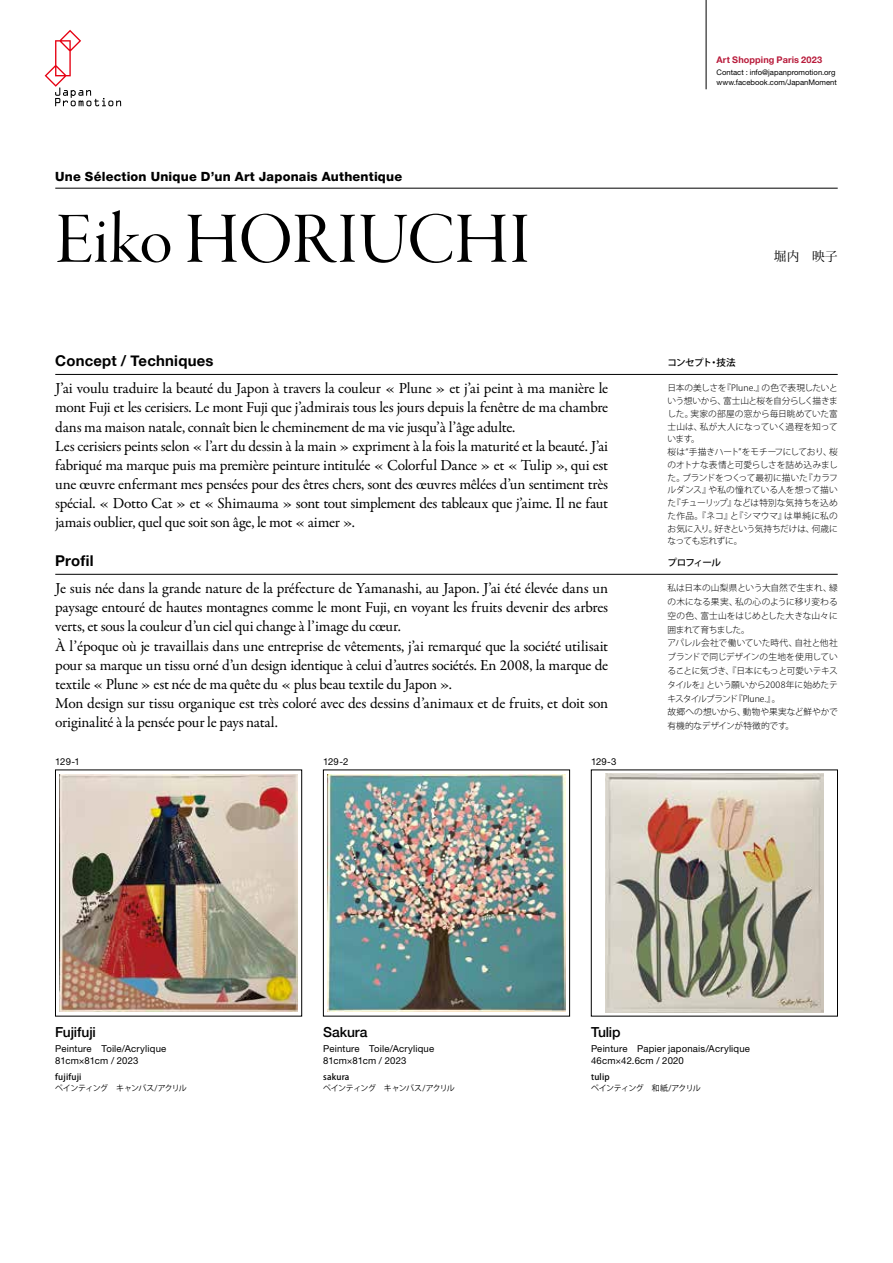
<style>
.page{position:relative;width:893px;height:1263px;background:#fff}
.page>*{position:absolute;margin:0;border:0;box-sizing:border-box;transform-origin:0 0}
.t1{font:74.4px "Garamond Premr Pro Disp";letter-spacing:-.005em;color:#000}
.t2{font:15.45px/19.2px "Garamond Premr Pro";letter-spacing:-.015em;color:#000}
.t3{font:700 14.85px "Helvetica Neue";letter-spacing:.015em;color:#000}
.t4{font:500 13.8px "Helvetica Neue";letter-spacing:-.01em;color:#000}
.t5{font:800 12.75px "Helvetica Neue";letter-spacing:.015em;color:#000}
.t6{font:12.75px "Koz Min Pr 6 N";color:#000}
.t7{font:9.6px/12.3px "Helvetica Neue";letter-spacing:.02em;color:#000}
.t8{font:500 9.6px "Koz Go Pr 6 N";letter-spacing:-.065em;color:#000}
.t9{font:700 9.15px "Helvetica Neue";letter-spacing:.015em;color:#b81a3a}
.t10{font:300 8.7px/12.8px "Koz Go Pr 6 N";letter-spacing:-.02em;color:#000}
.t11{font:500 8.55px "Koz Go Pr 6 N";letter-spacing:.02em;color:#000}
.t12{font:7.95px "Koz Go Pr 6 N";letter-spacing:-.07em;color:#000}
.t13{font:7.65px/10.1px "Helvetica Neue";letter-spacing:.005em;color:#000}
</style>
<div class="page">
<svg style="left:45px;top:30px;width:76px;height:76px"></svg>
<hr style="left:706px;top:0;width:1px;height:89px;background:#000">
<hr style="left:55px;top:188px;width:783px;height:1px;background:#000">
<img style="left:60px;top:774px;width:238px;height:237px">
<div style="left:55px;top:770px;width:247px;height:246px;border:1px solid #000"></div>
<img style="left:327px;top:774px;width:239px;height:238px">
<div style="left:323px;top:770px;width:247px;height:246px;border:1px solid #000"></div>
<img style="left:605px;top:774px;width:219px;height:238px">
<div style="left:591px;top:770px;width:247px;height:246px;border:1px solid #000"></div>
<hr style="left:55px;top:374px;width:783px;height:1px;background:#000">
<hr style="left:55px;top:574px;width:783px;height:1px;background:#000">
<p class="t5" style="left:55px;top:169px;width:348px">Une Sélection Unique D’un Art Japonais Authentique</p>
<h1 class="t1" style="left:55px;top:199px;width:477px">Eiko HORIUCHI</h1>
<p class="t9" style="left:716px;top:53px;width:107px">Art Shopping Paris 2023</p>
<p class="t13" style="left:716px;top:67px;width:122px">Contact : info@japanpromotion.org www.facebook.com/JapanMoment</p>
<p class="t6" style="left:774px;top:249px;width:65px">堀内　映子</p>
<p class="t3" style="left:55px;top:349px;width:160px">Concept / Techniques</p>
<p class="t8" style="left:667px;top:358px;width:70px">コンセプト・技法</p>
<p class="t10" style="left:667px;top:382px;width:172px">日本の美しさを『Plune.』の色で表現したいという想いから、富士山と桜を自分らしく描きました。実家の部屋の窓から毎日眺めていた富士山は、私が大人になっていく過程を知っています。<br>桜は“手描きハート”をモチーフにしており、桜のオトナな表情と可愛らしさを詰め込みました。ブランドをつくって最初に描いた『カラフルダンス』や私の憧れている人を想って描いた『チューリップ』などは特別な気持ちを込めた作品。『ネコ』と『シマウマ』は単純に私のお気に入り。好きという気持ちだけは、何歳になっても忘れずに。</p>
<p class="t2" style="left:55px;top:379px;width:554px">J’ai voulu traduire la beauté du Japon à travers la couleur « Plune » et j’ai peint à ma manière le mont Fuji et les cerisiers. Le mont Fuji que j’admirais tous les jours depuis la fenêtre de ma chambre dans ma maison natale, connaît bien le cheminement de ma vie jusqu’à l’âge adulte.<br>Les cerisiers peints selon « l’art du dessin à la main » expriment à la fois la maturité et la beauté. J’ai fabriqué ma marque puis ma première peinture intitulée « Colorful Dance » et « Tulip », qui est une œuvre enfermant mes pensées pour des êtres chers, sont des œuvres mêlées d’un sentiment très spécial. « Dotto Cat » et « Shimauma » sont tout simplement des tableaux que j’aime. Il ne faut jamais oublier, quel que soit son âge, le mot « aimer ».</p>
<p class="t3" style="left:55px;top:549px;width:40px">Profil</p>
<p class="t8" style="left:667px;top:557px;width:55px">プロフィール</p>
<p class="t10" style="left:667px;top:581px;width:172px;line-height:13.8px">私は日本の山梨県という大自然で生まれ、緑の木になる果実、私の心のように移り変わる空の色、富士山をはじめとした大きな山々に囲まれて育ちました。<br>アパレル会社で働いていた時代、自社と他社ブランドで同じデザインの生地を使用していることに気づき、『日本にもっと可愛いテキスタイルを』という願いから2008年に始めたテキスタイルブランド『Plune.』。<br>故郷への想いから、動物や果実など鮮やかで有機的なデザインが特徴的です。</p>
<p class="t2" style="left:55px;top:579px;width:554px">Je suis née dans la grande nature de la préfecture de Yamanashi, au Japon. J’ai été élevée dans un paysage entouré de hautes montagnes comme le mont Fuji, en voyant les fruits devenir des arbres verts, et sous la couleur d’un ciel qui change à l’image du cœur.<br>À l’époque où je travaillais dans une entreprise de vêtements, j’ai remarqué que la société utilisait pour sa marque un tissu orné d’un design identique à celui d’autres sociétés. En 2008, la marque de textile « Plune » est née de ma quête du « plus beau textile du Japon ».<br>Mon design sur tissu organique est très coloré avec des dessins d’animaux et de fruits, et doit son originalité à la pensée pour le pays natal.</p>
<p class="t7" style="left:55px;top:755px;width:26px">129-1</p>
<p class="t4" style="left:55px;top:1021px;width:42px">Fujifuji</p>
<p class="t7" style="left:55px;top:1042px;width:113px">Peinture Toile/Acrylique<br>81cm×81cm / 2023</p>
<p class="t11" style="left:55px;top:1072px;width:28px">fujifuji</p>
<p class="t12" style="left:55px;top:1084px;width:133px">ペインティング　キャンバス/アクリル</p>
<p class="t7" style="left:323px;top:755px;width:27px">129-2</p>
<p class="t4" style="left:323px;top:1021px;width:46px">Sakura</p>
<p class="t7" style="left:323px;top:1042px;width:113px">Peinture Toile/Acrylique<br>81cm×81cm / 2023</p>
<p class="t11" style="left:323px;top:1072px;width:28px">sakura</p>
<p class="t12" style="left:323px;top:1084px;width:133px">ペインティング　キャンバス/アクリル</p>
<p class="t7" style="left:591px;top:755px;width:27px">129-3</p>
<p class="t4" style="left:591px;top:1021px;width:31px">Tulip</p>
<p class="t7" style="left:591px;top:1042px;width:161px">Peinture Papier japonais/Acrylique<br>46cm×42.6cm / 2020</p>
<p class="t11" style="left:591px;top:1072px;width:20px">tulip</p>
<p class="t12" style="left:591px;top:1084px;width:111px">ペインティング　和紙/アクリル</p>
</div>
